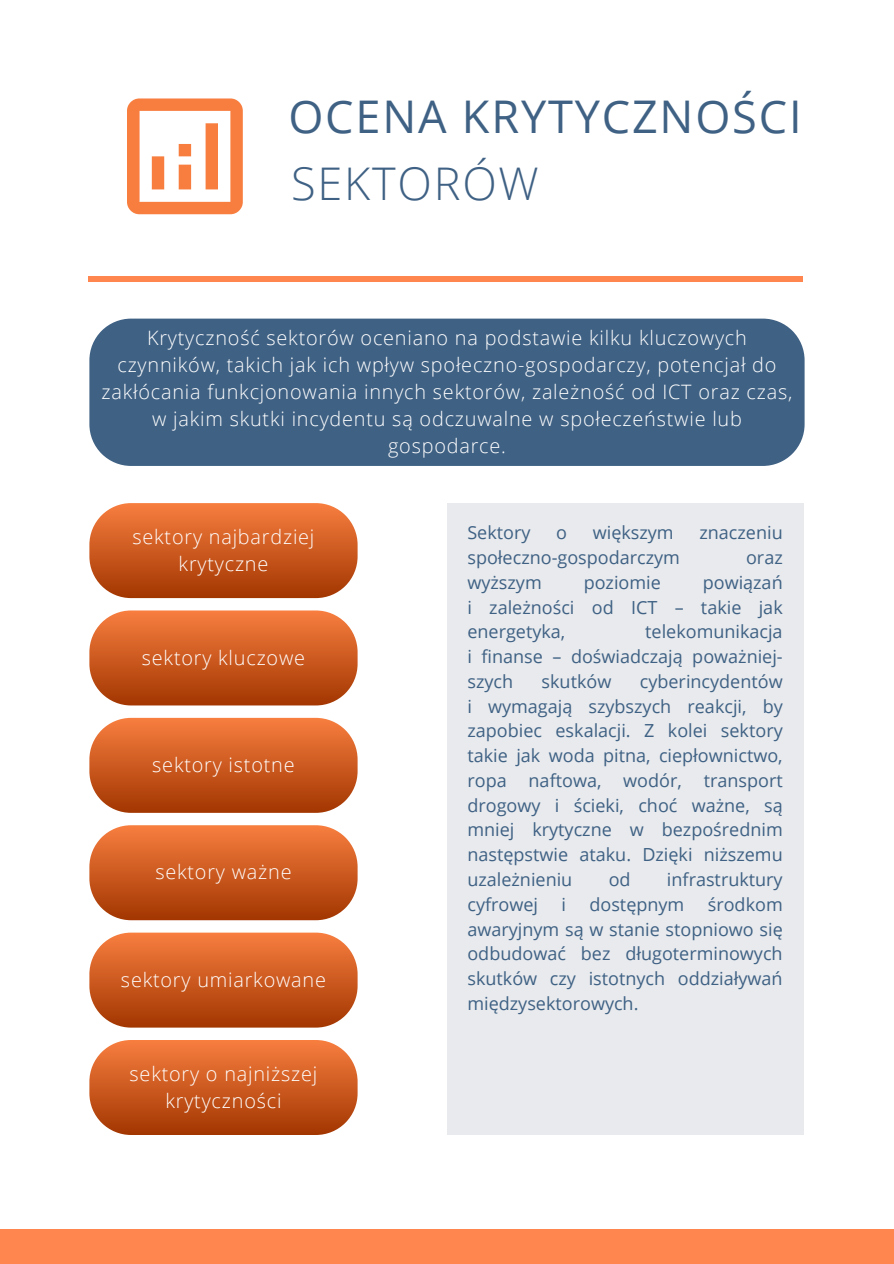
<style>
.page{position:relative;width:894px;height:1264px;background:#fff}
.page>*{position:absolute;margin:0;border:0;box-sizing:border-box;transform-origin:0 0}
.t1{font:45px "Open Sans";letter-spacing:.04em;color:#3f6184}
.t2{font:300 45px "Open Sans";letter-spacing:.04em;color:#3f6184}
.t3{font:300 19.8px/27px "Open Sans";letter-spacing:.04em;color:#fff;text-align:center}
.t4{font:18px/24.8px "Open Sans";color:#3f6184;text-align:justify}
</style>
<div class="page">
<div style="left:0;top:1229px;width:893px;height:34px;background:#ff864e"></div>
<div style="left:89px;top:276px;width:713px;height:6px;background:#ff864e"></div>
<svg style="left:127px;top:98px;width:116px;height:116px"></svg>
<div style="left:89px;top:318px;width:715px;height:148px;background:#3f6184"></div>
<div style="left:447px;top:503px;width:356px;height:631px;background:#e8eaed"></div>
<svg style="left:89px;top:503px;width:268px;height:95px;background:#cf642d"></svg>
<svg style="left:89px;top:610px;width:268px;height:95px;background:#d0642e"></svg>
<svg style="left:89px;top:718px;width:268px;height:94px;background:#cf632c"></svg>
<svg style="left:89px;top:825px;width:268px;height:95px;background:#cf642d"></svg>
<svg style="left:89px;top:932px;width:268px;height:95px;background:#d0642e"></svg>
<svg style="left:89px;top:1040px;width:268px;height:94px;background:#cf632c"></svg>
<h1 class="t1" style="left:288px;top:85px;width:514px">OCENA KRYTYCZNOŚCI</h1>
<h1 class="t2" style="left:291px;top:152px;width:249px">SEKTORÓW</h1>
<p class="t3" style="left:101px;top:323px;width:692px">Krytyczność sektorów oceniano na podstawie kilku kluczowych czynników, takich jak ich wpływ społeczno-gospodarczy, potencjał do zakłócania funkcjonowania innych sektorów, zależność od ICT oraz czas, w jakim skutki incydentu są odczuwalne w społeczeństwie lub gospodarce.</p>
<p class="t3" style="left:132px;top:522px;width:183px">sektory najbardziej krytyczne</p>
<p class="t3" style="left:142px;top:643px;width:165px">sektory kluczowe</p>
<p class="t3" style="left:152px;top:750px;width:144px">sektory istotne</p>
<p class="t3" style="left:155px;top:858px;width:138px">sektory ważne</p>
<p class="t3" style="left:121px;top:965px;width:206px">sektory umiarkowane</p>
<p class="t3" style="left:129px;top:1059px;width:189px">sektory o najniższej krytyczności</p>
<p class="t4" style="left:467px;top:520px;width:65px">Sektory</p>
<p class="t4" style="left:556px;top:520px;width:12px">o</p>
<p class="t4" style="left:592px;top:520px;width:82px">większym</p>
<p class="t4" style="left:699px;top:520px;width:85px">znaczeniu</p>
<p class="t4" style="left:467px;top:544px;width:214px">społeczno-gospodarczym</p>
<p class="t4" style="left:745px;top:544px;width:38px">oraz</p>
<p class="t4" style="left:467px;top:569px;width:76px">wyższym</p>
<p class="t4" style="left:583px;top:569px;width:79px">poziomie</p>
<p class="t4" style="left:467px;top:569px;width:317px;text-indent:235px">powiązań i zależności od ICT – takie jak energetyka,</p>
<p class="t4" style="left:467px;top:619px;width:316px;text-indent:178px">telekomunikacja i finanse – doświadczają poważniej&shy;szych</p>
<p class="t4" style="left:467px;top:668px;width:317px;text-indent:172px">cyberincydentów i wymagają szybszych reakcji, by zapobiec eskalacji. Z kolei sektory takie jak woda pitna, ciepłownictwo, ropa naftowa, wodór, transport drogowy i ścieki, choć ważne, są mniej krytyczne w bezpośrednim następstwie ataku. Dzięki niższemu uzależnieniu</p>
<p class="t4" style="left:541px;top:668px;width:71px">skutków</p>
<p class="t4" style="left:608px;top:866px;width:23px">od</p>
<p class="t4" style="left:666px;top:866px;width:117px">infrastruktury</p>
<p class="t4" style="left:467px;top:891px;width:317px;text-indent:240px">środkom awaryjnym są w stanie stopniowo się odbudować bez długoterminowych skutków czy istotnych oddziaływań międzysektorowych.</p>
<p class="t4" style="left:467px;top:891px;width:72px">cyfrowej</p>
<p class="t4" style="left:561px;top:891px;width:6px">i</p>
<p class="t4" style="left:589px;top:891px;width:96px">dostępnym</p>
</div>
